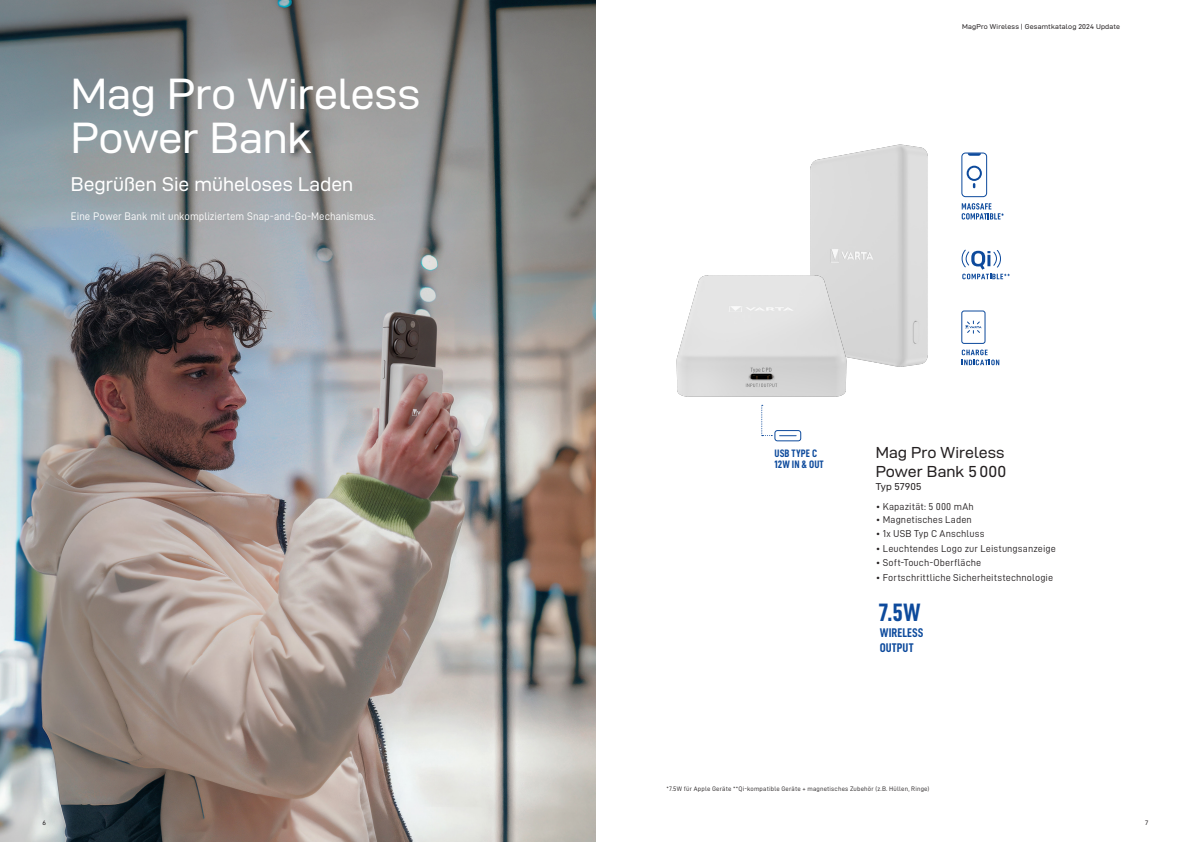
<style>
.page{position:relative;width:1191px;height:842px;background:#fff}
.page>*{position:absolute;margin:0;border:0;box-sizing:border-box;transform-origin:0 0}
.t1{font:44px/44px "Varta DIN Pro Wd";letter-spacing:-.01em;color:#fff}
.t2{font:700 condensed 25.2px "Varta DIN Pro";color:#0d4a9c}
.t3{font:20px "Varta DIN Pro Wd";color:#fff}
.t4{font:16px/19px "Varta DIN Pro Wd";color:#231f20}
.t5{font:700 condensed 12.6px/14.6px "Varta DIN Pro";letter-spacing:.01em;color:#0d4a9c}
.t6{font:11px "Varta DIN Pro";color:#fff;scale:.96 1}
.t7{font:700 condensed 10.8px/10.8px "Varta DIN Pro";letter-spacing:.01em;color:#0d4a9c}
.t8{font:10px "Varta DIN Pro";letter-spacing:.005em;color:#231f20}
.t9{font:10px "Varta DIN Pro Wd";letter-spacing:.015em;color:#231f20}
.t10{font:7px "Varta DIN Pro Wd";letter-spacing:.025em;color:#231f20}
.t11{font:6.5px "Varta DIN Pro";letter-spacing:.025em;color:#231f20}
.t12{font:6.5px "Varta DIN Pro Wd";color:#231f20}
</style>
<div class="page">
<img style="left:810px;top:144px;width:118px;height:223px">
<img style="left:0;top:0;width:595px;height:842px">
<img style="left:676px;top:232px;width:194px;height:207px">
<svg style="left:761px;top:405px;width:40px;height:37px"></svg>
<svg style="left:961px;top:350px;width:38px;height:15px"></svg>
<div style="left:961px;top:310px;width:24px;height:34px;border:1px solid #0d4a9c;border-radius:2px"></div>
<svg style="left:965px;top:320px;width:16px;height:14px"></svg>
<svg style="left:961px;top:249px;width:48px;height:30px"></svg>
<svg style="left:961px;top:203px;width:42px;height:17px"></svg>
<div style="left:961px;top:153px;width:26px;height:44px;border:1px solid #0d4a9c;border-radius:4px"></div>
<svg style="left:967px;top:153px;width:14px;height:3px"></svg>
<svg style="left:966px;top:166px;width:16px;height:21px"></svg>
<h1 class="t1" style="left:71px;top:71px;width:351px">Mag Pro Wireless<br>Power Bank</h1>
<h3 class="t3" style="left:71px;top:173px;width:284px">Begrüßen Sie müheloses Laden</h3>
<p class="t6" style="left:71px;top:210px;width:319px">Eine Power Bank mit unkompliziertem Snap-and-Go-Mechanismus.</p>
<p class="t10" style="left:962px;top:23px;width:159px">MagPro Wireless | Gesamtkatalog 2024 Update</p>
<p class="t7" style="left:774px;top:448px;width:51px">USB TYPE C<br>12W IN &amp; OUT</p>
<h3 class="t4" style="left:875px;top:443px;width:132px">Mag Pro Wireless<br>Power Bank 5 000</h3>
<p class="t9" style="left:875px;top:481px;width:47px">Typ 57905</p>
<p class="t8" style="left:875px;top:501px;width:100px">• Kapazität: 5 000 mAh</p>
<p class="t8" style="left:875px;top:514px;width:98px">• Magnetisches Laden</p>
<p class="t8" style="left:875px;top:528px;width:110px">• 1x USB Typ C Anschluss</p>
<p class="t8" style="left:875px;top:542px;width:182px">• Leuchtendes Logo zur Leistungsanzeige</p>
<p class="t8" style="left:875px;top:557px;width:107px">• Soft-Touch-Oberfläche</p>
<p class="t8" style="left:875px;top:571px;width:179px">• Fortschrittliche Sicherheitstechnologie</p>
<h2 class="t2" style="left:878px;top:597px;width:44px">7.5W</h2>
<p class="t5" style="left:879px;top:626px;width:45px">WIRELESS<br>OUTPUT</p>
<p class="t11" style="left:666px;top:785px;width:264px">*7.5W für Apple Geräte **Qi-kompatible Geräte + magnetisches Zubehör (z.B. Hüllen, Ringe)</p>
<p class="t12" style="left:43px;top:819px;width:5px">6</p>
<p class="t12" style="left:1145px;top:819px;width:5px">7</p>
</div>
